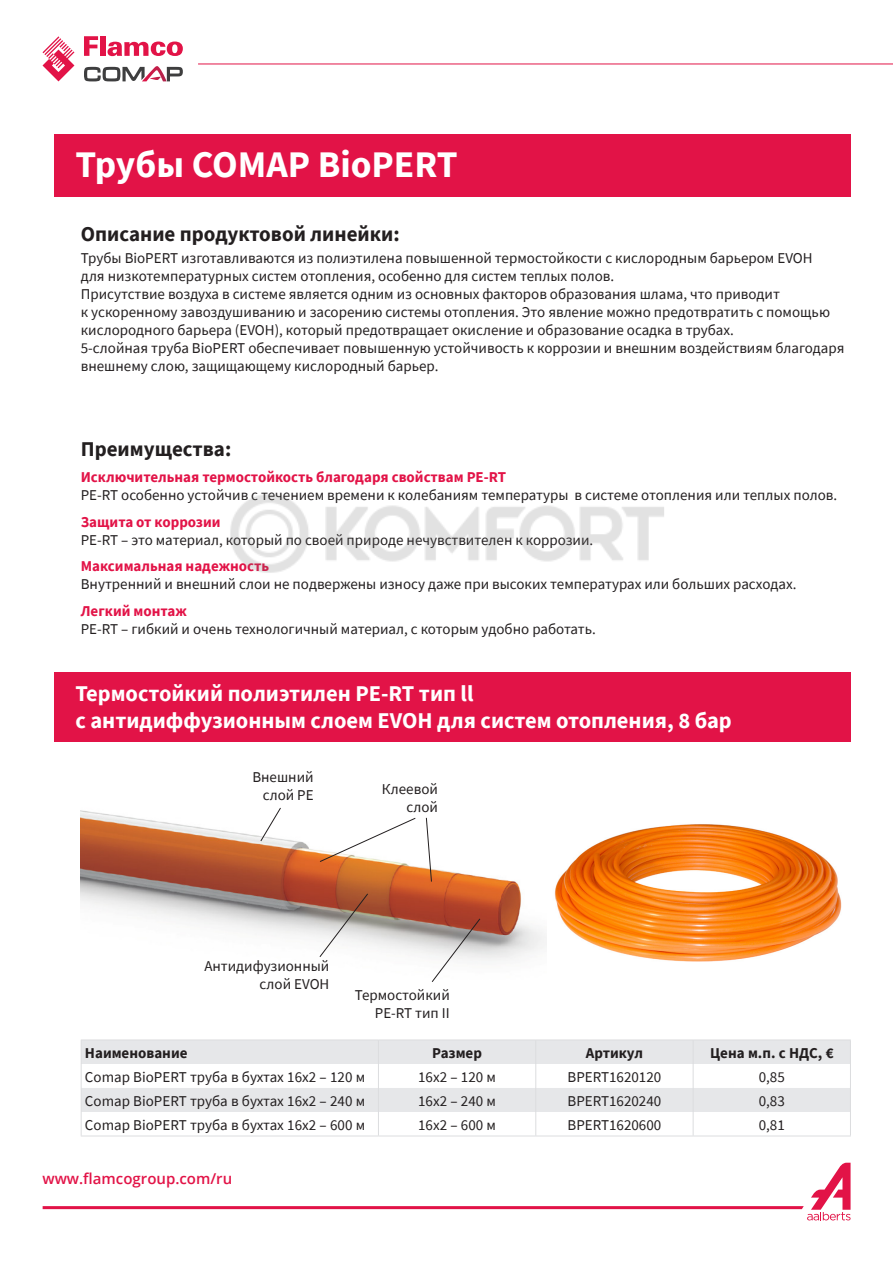
<style>
.page{position:relative;width:893px;height:1263px;background:#fff}
.page>*{position:absolute;margin:0;border:0;box-sizing:border-box;transform-origin:0 0}
.t1{font:700 37.5px "Source Sans Pro";color:#fff}
.t2{font:700 22.5px "Source Sans Pro";color:#fff}
.t3{font:700 21px "Source Sans Pro";color:#231f20}
.Таблица_основной{font:15px/18px "Source Sans Pro";color:#231f20}
.t4{font:700 15px "Source Sans Pro";color:#e21347}
.Заголовок_таблица{font:700 15px "Source Sans Pro";color:#231f20}
.t5{font:600 15px "Open Sans";color:#e21347}
</style>
<div class="page">
<hr style="left:198px;top:64px;width:695px;height:1px;background:#e21347">
<svg style="left:43px;top:36px;width:31px;height:45px"></svg>
<svg style="left:84px;top:36px;width:14px;height:20px"></svg>
<div style="left:100px;top:36px;width:5px;height:20px;background:#e21347"></div>
<svg style="left:108px;top:42px;width:75px;height:14px"></svg>
<svg style="left:84px;top:66px;width:99px;height:15px"></svg>
<svg style="left:43px;top:1163px;width:807px;height:57px"></svg>
<div style="left:54px;top:134px;width:796px;height:62px;background:#e21347"></div>
<div style="left:54px;top:672px;width:796px;height:70px;background:#e21347"></div>
<img style="left:554px;top:824px;width:288px;height:138px">
<img style="left:81px;top:810px;width:466px;height:151px">
<svg style="left:260px;top:807px;width:22px;height:35px"></svg>
<svg style="left:319px;top:817px;width:97px;height:45px"></svg>
<svg style="left:319px;top:893px;width:50px;height:65px"></svg>
<svg style="left:431px;top:918px;width:50px;height:64px"></svg>
<svg style="left:426px;top:817px;width:6px;height:65px"></svg>
<hr style="left:81px;top:1039px;width:297px;height:1px;background:#dcdddf">
<hr style="left:378px;top:1039px;width:158px;height:1px;background:#dcdddf">
<hr style="left:536px;top:1039px;width:157px;height:1px;background:#dcdddf">
<hr style="left:693px;top:1039px;width:158px;height:1px;background:#dcdddf">
<svg style="left:81px;top:1040px;width:770px;height:95px"></svg>
<hr style="left:81px;top:1135px;width:297px;height:1px;background:#dcdddf">
<hr style="left:378px;top:1135px;width:158px;height:1px;background:#dcdddf">
<hr style="left:536px;top:1135px;width:157px;height:1px;background:#dcdddf">
<hr style="left:693px;top:1135px;width:158px;height:1px;background:#dcdddf">
<img style="left:230px;top:494px;width:434px;height:79px">
<p class="t1" style="left:75px;top:140px;width:384px">Трубы COMAP BioPERT</p>
<p class="t3" style="left:81px;top:220px;width:320px">Описание продуктовой линейки:</p>
<p class="Таблица_основной" style="left:81px;top:249px;width:733px">Трубы BioPERT изготавливаются из полиэтилена повышенной термостойкости с кислородным барьером EVOH для низкотемпературных систем отопления, особенно для систем теплых полов.</p>
<p class="Таблица_основной" style="left:81px;top:285px;width:751px">Присутствие воздуха в системе является одним из основных факторов образования шлама, что приводит<br>к ускоренному завоздушиванию и засорению системы отопления. Это явление можно предотвратить с помощью кислородного барьера (EVOH), который предотвращает окисление и образование осадка в трубах.</p>
<p class="Таблица_основной" style="left:81px;top:339px;width:765px">5-слойная труба BioPERT обеспечивает повышенную устойчивость к коррозии и внешним воздействиям благодаря внешнему слою, защищающему кислородный барьер.</p>
<p class="t3" style="left:81px;top:435px;width:152px">Преимущества:</p>
<p class="t4" style="left:81px;top:467px;width:427px">Исключительная термостойкость благодаря свойствам PE-RT</p>
<p class="Таблица_основной" style="left:81px;top:486px;width:758px">PE-RT особенно устойчив с течением времени к колебаниям температуры в системе отопления или теплых полов.</p>
<p class="t4" style="left:81px;top:512px;width:141px">Защита от коррозии</p>
<p class="Таблица_основной" style="left:81px;top:531px;width:514px">PE-RT – это материал, который по своей природе нечувствителен к коррозии.</p>
<p class="t4" style="left:81px;top:556px;width:190px">Максимальная надежность</p>
<p class="Таблица_основной" style="left:81px;top:575px;width:717px">Внутренний и внешний слои не подвержены износу даже при высоких температурах или больших расходах.</p>
<p class="t4" style="left:81px;top:601px;width:108px">Легкий монтаж</p>
<p class="Таблица_основной" style="left:81px;top:620px;width:517px">PE-RT – гибкий и очень технологичный материал, с которым удобно работать.</p>
<p class="t2" style="left:75px;top:678px;width:399px">Термостойкий полиэтилен PE-RT тип ll</p>
<p class="t2" style="left:75px;top:705px;width:658px">с антидиффузионным слоем EVOH для систем отопления, 8 бар</p>
<p class="Таблица_основной" style="left:252px;top:768px;width:63px;text-align:right">Внешний слой PE</p>
<p class="Таблица_основной" style="left:382px;top:780px;width:58px;text-align:right">Клеевой слой</p>
<p class="Таблица_основной" style="left:204px;top:957px;width:127px;text-align:right">Антидифузионный слой EVOH</p>
<p class="Таблица_основной" style="left:355px;top:986px;width:96px">Термостойкий</p>
<p class="Таблица_основной" style="left:375px;top:1004px;width:76px">PE-RT тип II</p>
<p class="Заголовок_таблица" style="left:85px;top:1042px;width:104px">Наименование</p>
<p class="Заголовок_таблица" style="left:432px;top:1042px;width:51px">Размер</p>
<p class="Заголовок_таблица" style="left:586px;top:1042px;width:59px">Артикул</p>
<p class="Заголовок_таблица" style="left:710px;top:1042px;width:125px">Цена м.п. с НДС, €</p>
<p class="Таблица_основной" style="left:85px;top:1067px;width:282px">Comap BioPERT труба в бухтах 16х2 – 120 м</p>
<p class="Таблица_основной" style="left:418px;top:1067px;width:80px">16x2 – 120 м</p>
<p class="Таблица_основной" style="left:568px;top:1067px;width:95px">BPERT1620120</p>
<p class="Таблица_основной" style="left:759px;top:1067px;width:28px">0,85</p>
<p class="Таблица_основной" style="left:85px;top:1091px;width:282px">Comap BioPERT труба в бухтах 16х2 – 240 м</p>
<p class="Таблица_основной" style="left:418px;top:1091px;width:80px">16x2 – 240 м</p>
<p class="Таблица_основной" style="left:568px;top:1091px;width:95px">BPERT1620240</p>
<p class="Таблица_основной" style="left:759px;top:1091px;width:28px">0,83</p>
<p class="Таблица_основной" style="left:85px;top:1115px;width:282px">Comap BioPERT труба в бухтах 16х2 – 600 м</p>
<p class="Таблица_основной" style="left:418px;top:1115px;width:80px">16x2 – 600 м</p>
<p class="Таблица_основной" style="left:568px;top:1115px;width:95px">BPERT1620600</p>
<p class="Таблица_основной" style="left:759px;top:1115px;width:28px">0,81</p>
<p class="t5" style="left:42px;top:1168px;width:191px">www.flamcogroup.com/ru</p>
</div>
